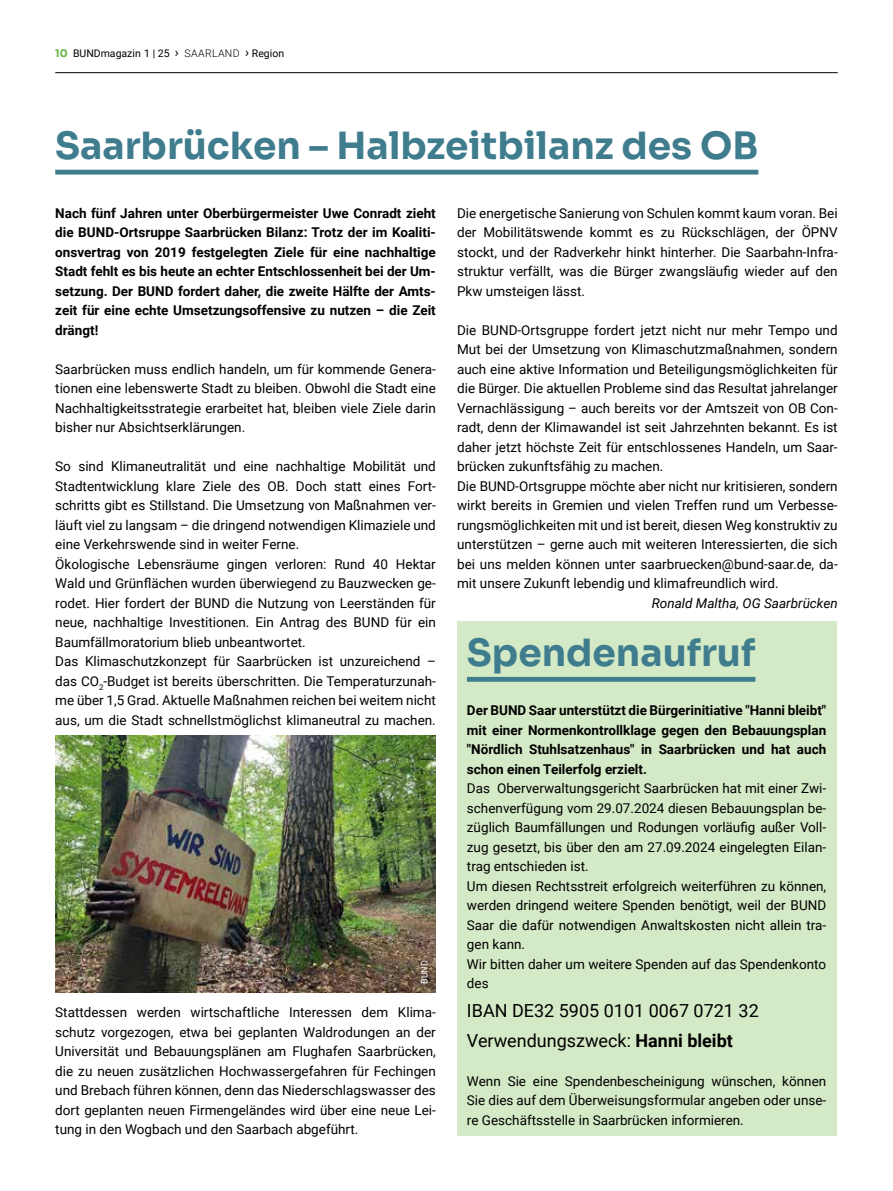
<style>
.page{position:relative;width:893px;height:1191px;background:#fff}
.page>*{position:absolute;margin:0;border:0;box-sizing:border-box;transform-origin:0 0}
.t1{font:700 37.5px "Sora";color:#3f7c8d}
.t2{font:18px/29.2px "Roboto";color:#000}
.t3{font:13.5px/19.5px "Roboto";color:#000;text-align:justify}
.t4{font:700 13.5px/19.5px "Roboto";color:#000;text-align:justify}
.t5{font:italic 13.5px "Roboto";color:#000}
.t6{font:10.5px "Roboto";color:#000}
.t7{font:9px "Roboto";color:#fff}
.s1{font-family:"Sora";font-weight:700;color:#68b847}
.s2{font-size:13.5px}
.s3{font-weight:300}
.s4{font-weight:700}
</style>
<div class="page">
<div style="left:55px;top:170px;width:703px;height:5px;background:#3f7c8d"></div>
<div style="left:457px;top:621px;width:379px;height:514px;background:#d4e9c6"></div>
<div style="left:467px;top:677px;width:288px;height:5px;background:#3f7c8d"></div>
<img style="left:55px;top:736px;width:381px;height:256px">
<hr style="left:55px;top:72px;width:783px;height:1px;background:#000">
<p class="t6" style="left:55px;top:46px;width:230px"><span class="s1">10</span> BUNDmagazin 1 | 25 <span class="s2">›</span> <span class="s3">SAARLAND</span> <span class="s2">›</span> Region</p>
<h1 class="t1" style="left:55px;top:114px;width:705px">Saarbrücken – Halbzeitbilanz des OB</h1>
<p class="t4" style="left:55px;top:202px;width:382px">Nach fünf Jahren unter Oberbürgermeister Uwe Conradt zieht die BUND-Ortsruppe Saarbrücken Bilanz: Trotz der im Koaliti&shy;onsvertrag von 2019 festgelegten Ziele für eine nachhaltige Stadt fehlt es bis heute an echter Entschlossenheit bei der Um&shy;setzung. Der BUND fordert daher, die zweite Hälfte der Amts&shy;zeit für eine echte Umsetzungsoffensive zu nutzen – die Zeit drängt!</p>
<p class="t3" style="left:55px;top:358px;width:382px">Saarbrücken muss endlich handeln, um für kommende Genera&shy;tionen eine lebenswerte Stadt zu bleiben. Obwohl die Stadt eine Nachhaltigkeitsstrategie erarbeitet hat, bleiben viele Ziele darin bisher nur Absichtserklärungen.</p>
<p class="t3" style="left:55px;top:456px;width:382px;text-align:left">So sind Klimaneutralität und eine nachhaltige Mobilität und Stadtentwicklung klare Ziele des OB. Doch statt eines Fort&shy;schritts gibt es Stillstand. Die Umsetzung von Maßnahmen ver&shy;läuft viel zu langsam – die dringend notwendigen Klimaziele und eine Verkehrswende sind in weiter Ferne.<br>Ökologische Lebensräume gingen verloren: Rund 40 Hektar Wald und Grünflächen wurden überwiegend zu Bauzwecken ge&shy;rodet. Hier fordert der BUND die Nutzung von Leerständen für neue, nachhaltige Investitionen. Ein Antrag des BUND für ein Baumfällmoratorium blieb unbeantwortet.<br>Das Klimaschutzkonzept für Saarbrücken ist unzureichend – das CO<sub>2</sub>-Budget ist bereits überschritten. Die Temperaturzunah&shy;me über 1,5 Grad. Aktuelle Maßnahmen reichen bei weitem nicht aus, um die Stadt schnellstmöglichst klimaneutral zu machen.</p>
<p class="t7" style="left:418px;top:984px;width:25px;rotate:-90deg">BUND</p>
<p class="t3" style="left:55px;top:1002px;width:382px">Stattdessen werden wirtschaftliche Interessen dem Klima&shy;schutz vorgezogen, etwa bei geplanten Waldrodungen an der Universität und Bebauungsplänen am Flughafen Saarbrücken, die zu neuen zusätzlichen Hochwassergefahren für Fechingen und Brebach führen können, denn das Niederschlagswasser des dort geplanten neuen Firmengeländes wird über eine neue Lei&shy;tung in den Wogbach und den Saarbach abgeführt.</p>
<p class="t3" style="left:457px;top:202px;width:382px">Die energetische Sanierung von Schulen kommt kaum voran. Bei der Mobilitätswende kommt es zu Rückschlägen, der ÖPNV stockt, und der Radverkehr hinkt hinterher. Die Saarbahn-Infra&shy;struktur verfällt, was die Bürger zwangsläufig wieder auf den Pkw umsteigen lässt.</p>
<p class="t3" style="left:457px;top:319px;width:382px;text-align:left">Die BUND-Ortsgruppe fordert jetzt nicht nur mehr Tempo und Mut bei der Umsetzung von Klimaschutzmaßnahmen, sondern auch eine aktive Information und Beteiligungsmöglichkeiten für die Bürger. Die aktuellen Probleme sind das Resultat jahrelanger Vernachlässigung – auch bereits vor der Amtszeit von OB Con&shy;radt, denn der Klimawandel ist seit Jahrzehnten bekannt. Es ist daher jetzt höchste Zeit für entschlossenes Handeln, um Saar&shy;brücken zukunftsfähig zu machen.<br>Die BUND-Ortsgruppe möchte aber nicht nur kritisieren, sondern wirkt bereits in Gremien und vielen Treffen rund um Verbesse&shy;rungsmöglichkeiten mit und ist bereit, diesen Weg konstruktiv zu unterstützen – gerne auch mit weiteren Interessierten, die sich bei uns melden können unter saarbruecken@bund-saar.de, da&shy;mit unsere Zukunft lebendig und klimafreundlich wird.</p>
<p class="t5" style="left:652px;top:593px;width:187px">Ronald Maltha, OG Saarbrücken</p>
<h1 class="t1" style="left:467px;top:621px;width:290px">Spendenaufruf</h1>
<p class="t4" style="left:467px;top:700px;width:361px">Der BUND Saar unterstützt die Bürgerinitiative "Hanni bleibt" mit einer Normenkontrollklage gegen den Bebauungsplan "Nördlich Stuhlsatzenhaus" in Saarbrücken und hat auch schon einen Teilerfolg erzielt.</p>
<p class="t3" style="left:467px;top:778px;width:361px;text-align:left">Das Oberverwaltungsgericht Saarbrücken hat mit einer Zwi&shy;schenverfügung vom 29.07.2024 diesen Bebauungsplan be&shy;züglich Baumfällungen und Rodungen vorläufig außer Voll&shy;zug gesetzt, bis über den am 27.09.2024 eingelegten Eilan&shy;trag entschieden ist.<br>Um diesen Rechtsstreit erfolgreich weiterführen zu können, werden dringend weitere Spenden benötigt, weil der BUND Saar die dafür notwendigen Anwaltskosten nicht allein tra&shy;gen kann.<br>Wir bitten daher um weitere Spenden auf das Spendenkonto des</p>
<h2 class="t2" style="left:467px;top:995px;width:293px">IBAN DE32 5905 0101 0067 0721 32<br>Verwendungszweck: <span class="s4">Hanni bleibt</span></h2>
<p class="t3" style="left:467px;top:1070px;width:361px">Wenn Sie eine Spendenbescheinigung wünschen, können Sie dies auf dem Überweisungsformular angeben oder unse&shy;re Geschäftsstelle in Saarbrücken informieren.</p>
</div>
